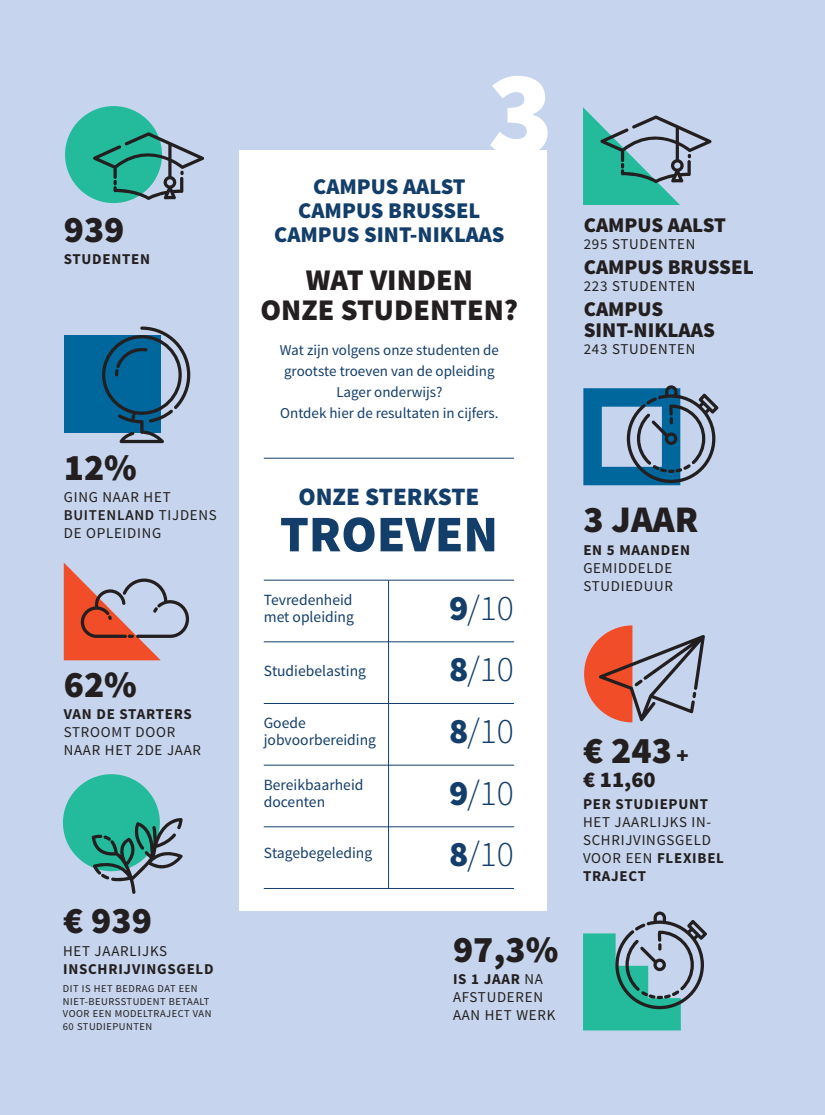
<style>
.page{position:relative;width:825px;height:1115px;background:#fff}
.page>*{position:absolute;margin:0;border:0;box-sizing:border-box;transform-origin:0 0}
.t1{font:900 121.65px "Source Sans Pro";color:#fff}
.t2{font:900 51.45px "Source Sans Pro";color:#133e6a}
.t3{font:900 37.5px "Source Sans Pro";color:#231f20}
.t4{font:300 35.85px/61.7px "Source Sans Pro";color:#133e6a;text-align:justify}
.t5{font:900 30px/30px "Source Sans Pro";color:#231f20;text-align:center}
.t6{font:900 25.05px "Source Sans Pro";color:#133e6a}
.t7{font:900 22.5px/24px "Source Sans Pro";color:#133e6a;text-align:center}
.t8{font:900 22.5px "Source Sans Pro";color:#231f20}
.t9{font:900 21px/21px "Source Sans Pro";color:#231f20}
.t10{font:15.6px/17.1px "Source Sans Pro";color:#133e6a}
.t11{font:15px/18px "Source Sans Pro";letter-spacing:.05em;color:#231f20}
.t12{font:15px/21px "Source Sans Pro";color:#133e6a;text-align:center}
.t13{font:700 15px "Source Sans Pro";letter-spacing:.05em;color:#231f20}
.t14{font:10.5px/12.6px "Source Sans Pro";letter-spacing:.05em;color:#231f20}
.s1{font-weight:600}
.s2{font-weight:900}
.s3{font-weight:700}
.s4{font-size:22.5px}
</style>
<div class="page">
<div style="left:0;top:0;width:825px;height:1114px;background:#c6d5ed"></div>
<div style="left:240px;top:150px;width:307px;height:760px;background:#fff"></div>
<div style="left:65px;top:106px;width:97px;height:97px;background:#24bb9d;border-radius:50%"></div>
<svg style="left:93px;top:132px;width:111px;height:68px"></svg>
<svg style="left:584px;top:625px;width:121px;height:97px"></svg>
<div style="left:64px;top:335px;width:97px;height:97px;background:#00679d"></div>
<svg style="left:102px;top:326px;width:88px;height:117px"></svg>
<svg style="left:64px;top:563px;width:125px;height:97px"></svg>
<svg style="left:583px;top:911px;width:124px;height:119px"></svg>
<svg style="left:583px;top:385px;width:135px;height:100px"></svg>
<div style="left:63px;top:774px;width:97px;height:96px;background:#24bb9d;border-radius:50%"></div>
<svg style="left:92px;top:817px;width:91px;height:76px"></svg>
<hr style="left:264px;top:641px;width:250px;height:1px;background:#133e6a">
<hr style="left:264px;top:703px;width:250px;height:1px;background:#133e6a">
<hr style="left:264px;top:764px;width:250px;height:1px;background:#133e6a">
<hr style="left:264px;top:826px;width:250px;height:1px;background:#133e6a">
<hr style="left:264px;top:887px;width:250px;height:1px;background:#133e6a">
<hr style="left:264px;top:579px;width:250px;height:1px;background:#133e6a">
<hr style="left:264px;top:457px;width:250px;height:1px;background:#133e6a">
<hr style="left:388px;top:580px;width:1px;height:308px;background:#133e6a">
<svg style="left:583px;top:107px;width:128px;height:98px"></svg>
<h3 class="t3" style="left:64px;top:205px;width:62px">939</h3>
<p class="t13" style="left:64px;top:249px;width:88px">STUDENTEN</p>
<h3 class="t3" style="left:64px;top:442px;width:75px">12%</h3>
<p class="t11" style="left:64px;top:488px;width:155px">GING NAAR HET<br><span class="s1">BUITENLAND</span> TIJDENS<br>DE OPLEIDING</p>
<h3 class="t3" style="left:64px;top:660px;width:75px">62%</h3>
<p class="t13" style="left:64px;top:704px;width:130px">VAN DE STARTERS</p>
<p class="t11" style="left:64px;top:723px;width:139px">STROOMT DOOR<br>NAAR HET 2DE JAAR</p>
<h3 class="t3" style="left:63px;top:896px;width:90px">€ 939</h3>
<p class="t11" style="left:63px;top:941px;width:105px">HET JAARLIJKS</p>
<p class="t13" style="left:63px;top:958px;width:152px">INSCHRIJVINGSGELD</p>
<p class="t14" style="left:63px;top:982px;width:150px">DIT IS HET BEDRAG DAT EEN<br>NIET-BEURSSTUDENT BETAALT<br>VOOR EEN MODELTRAJECT VAN<br>60 STUDIEPUNTEN</p>
<h1 class="t1" style="left:488px;top:35px;width:67px">3</h1>
<h3 class="t7" style="left:274px;top:176px;width:232px">CAMPUS AALST<br>CAMPUS BRUSSEL<br>CAMPUS SINT-NIKLAAS</h3>
<h3 class="t5" style="left:260px;top:266px;width:259px">WAT VINDEN<br>ONZE STUDENTEN?</h3>
<p class="t12" style="left:280px;top:339px;width:221px">Wat zijn volgens onze studenten de grootste troeven van de opleiding<br>Lager onderwijs?<br>Ontdek hier de resultaten in cijfers.</p>
<h3 class="t9" style="left:584px;top:216px;width:144px">CAMPUS AALST</h3>
<p class="t11" style="left:584px;top:235px;width:113px">295 STUDENTEN</p>
<h3 class="t9" style="left:584px;top:257px;width:172px">CAMPUS BRUSSEL</h3>
<p class="t11" style="left:584px;top:277px;width:113px">223 STUDENTEN</p>
<h3 class="t9" style="left:584px;top:299px;width:133px">CAMPUS<br>SINT-NIKLAAS</h3>
<p class="t11" style="left:584px;top:339px;width:113px">243 STUDENTEN</p>
<h3 class="t6" style="left:298px;top:480px;width:183px">ONZE STERKSTE</h3>
<h2 class="t2" style="left:280px;top:500px;width:220px">TROEVEN</h2>
<p class="t10" style="left:264px;top:591px;width:92px">Tevredenheid met opleiding</p>
<p class="t10" style="left:264px;top:662px;width:104px">Studiebelasting</p>
<p class="t10" style="left:264px;top:713px;width:114px">Goede jobvoorbereiding</p>
<p class="t10" style="left:264px;top:776px;width:101px">Bereikbaarheid docenten</p>
<p class="t10" style="left:264px;top:844px;width:110px">Stagebegeleding</p>
<h3 class="t4" style="left:449px;top:577px;width:66px"><span class="s2">9</span>/10<br><span class="s2">8</span>/10<br><span class="s2">8</span>/10<br><span class="s2">9</span>/10<br><span class="s2">8</span>/10</h3>
<h3 class="t3" style="left:453px;top:924px;width:107px">97,3%</h3>
<p class="t11" style="left:453px;top:969px;width:104px"><span class="s3">IS 1 JAAR</span> NA<br>AFSTUDEREN<br>AAN HET WERK</p>
<h3 class="t3" style="left:583px;top:495px;width:117px">3 JAAR</h3>
<p class="t13" style="left:583px;top:540px;width:108px">EN 5 MAANDEN</p>
<p class="t11" style="left:583px;top:559px;width:91px">GEMIDDELDE<br>STUDIEDUUR</p>
<h3 class="t3" style="left:583px;top:725px;width:107px">€ 243 <span class="s4">+</span></h3>
<h3 class="t8" style="left:583px;top:764px;width:74px">€ 11,60</h3>
<p class="t13" style="left:583px;top:794px;width:127px">PER STUDIEPUNT</p>
<p class="t11" style="left:583px;top:812px;width:143px">HET JAARLIJKS IN-<br>SCHRIJVINGSGELD<br>VOOR EEN <span class="s3">FLEXIBEL<br>TRAJECT</span></p>
</div>
